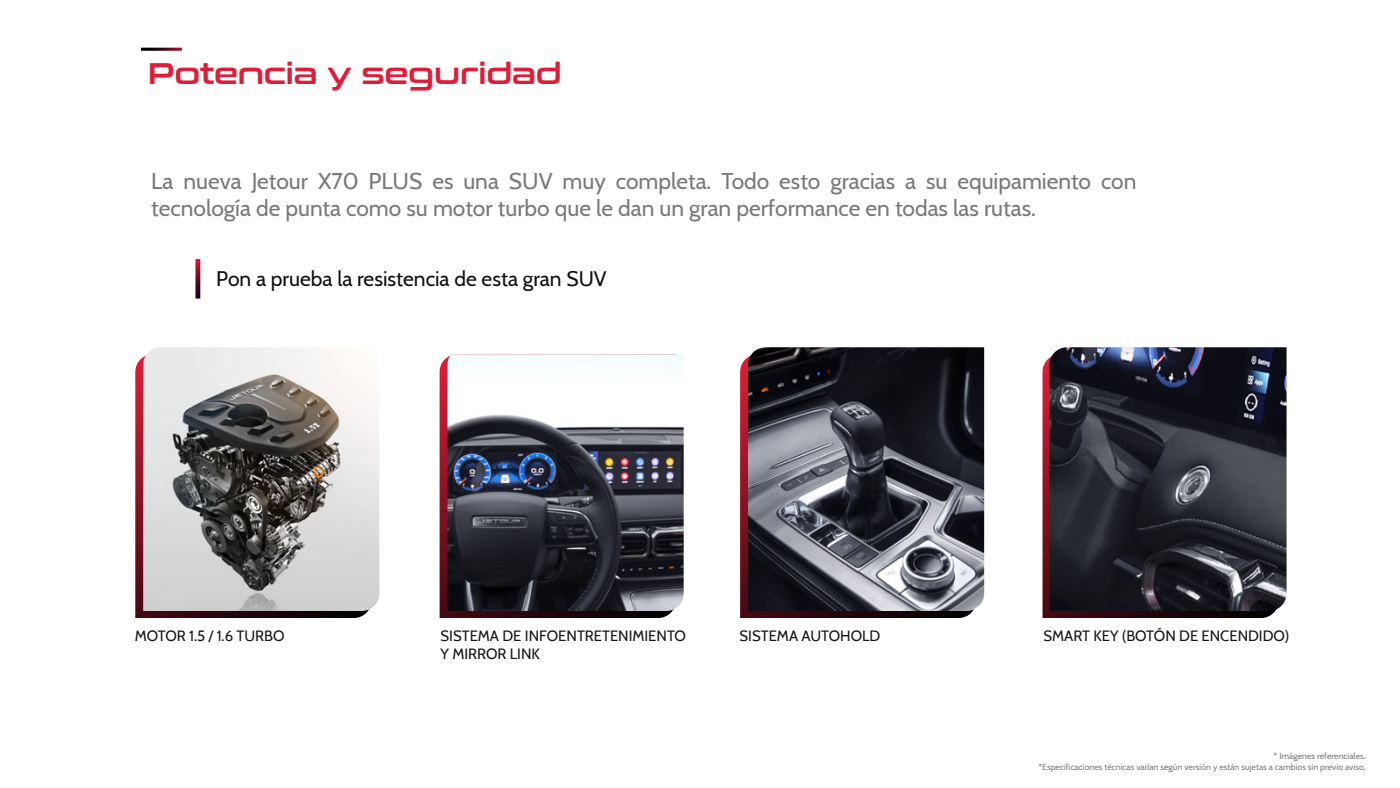
<style>
.page{position:relative;width:1400px;height:788px;background:#fff}
.page>*{position:absolute;margin:0;border:0;box-sizing:border-box;transform-origin:0 0}
.t1{font:29.75px "Conthrax Sb";color:#e01d38}
.t2{font:22.75px/27.3px "Cabin";color:#7d7878}
.t3{font:21px "Cabin";color:#111}
.t4{font:14.88px "Cabin";color:#161616}
.t5{font:8.75px/10.5px "Cabin";color:#7d7878;text-align:right}
</style>
<div class="page">
<svg style="left:440px;top:357px;width:233px;height:261px;background:#60101b"></svg>
<img style="left:447px;top:354px;width:237px;height:257px">
<svg style="left:740px;top:357px;width:233px;height:261px;background:#64121e"></svg>
<svg style="left:135px;top:357px;width:233px;height:261px;background:#651621"></svg>
<svg style="left:1043px;top:358px;width:232px;height:260px;background:#5b0f19"></svg>
<img style="left:1049px;top:347px;width:238px;height:264px">
<svg style="left:195px;top:259px;width:5px;height:39px"></svg>
<img style="left:143px;top:347px;width:236px;height:264px">
<svg style="left:141px;top:48px;width:41px;height:3px"></svg>
<img style="left:748px;top:347px;width:236px;height:264px">
<h1 class="t1" style="left:148px;top:51px;width:415px">Potencia y seguridad</h1>
<p class="t2" style="left:151px;top:165px;width:987px">La nueva Jetour X70 PLUS es una SUV muy completa. Todo esto gracias a su equipamiento con tecnología de punta como su motor turbo que le dan un gran performance en todas las rutas.</p>
<p class="t3" style="left:216px;top:261px;width:392px">Pon a prueba la resistencia de esta gran SUV</p>
<p class="t4" style="left:135px;top:624px;width:151px">MOTOR 1.5 / 1.6 TURBO</p>
<p class="t4" style="left:441px;top:624px;width:247px">SISTEMA DE INFOENTRETENIMIENTO</p>
<p class="t4" style="left:1043px;top:624px;width:247px">SMART KEY (BOTÓN DE ENCENDIDO)</p>
<p class="t4" style="left:441px;top:642px;width:101px">Y MIRROR LINK</p>
<p class="t4" style="left:740px;top:624px;width:142px">SISTEMA AUTOHOLD</p>
<p class="t5" style="left:1039px;top:750px;width:329px">* Imágenes referenciales.<br>*Especificaciones técnicas varían según versión y están sujetas a cambios sin previo aviso.</p>
</div>
